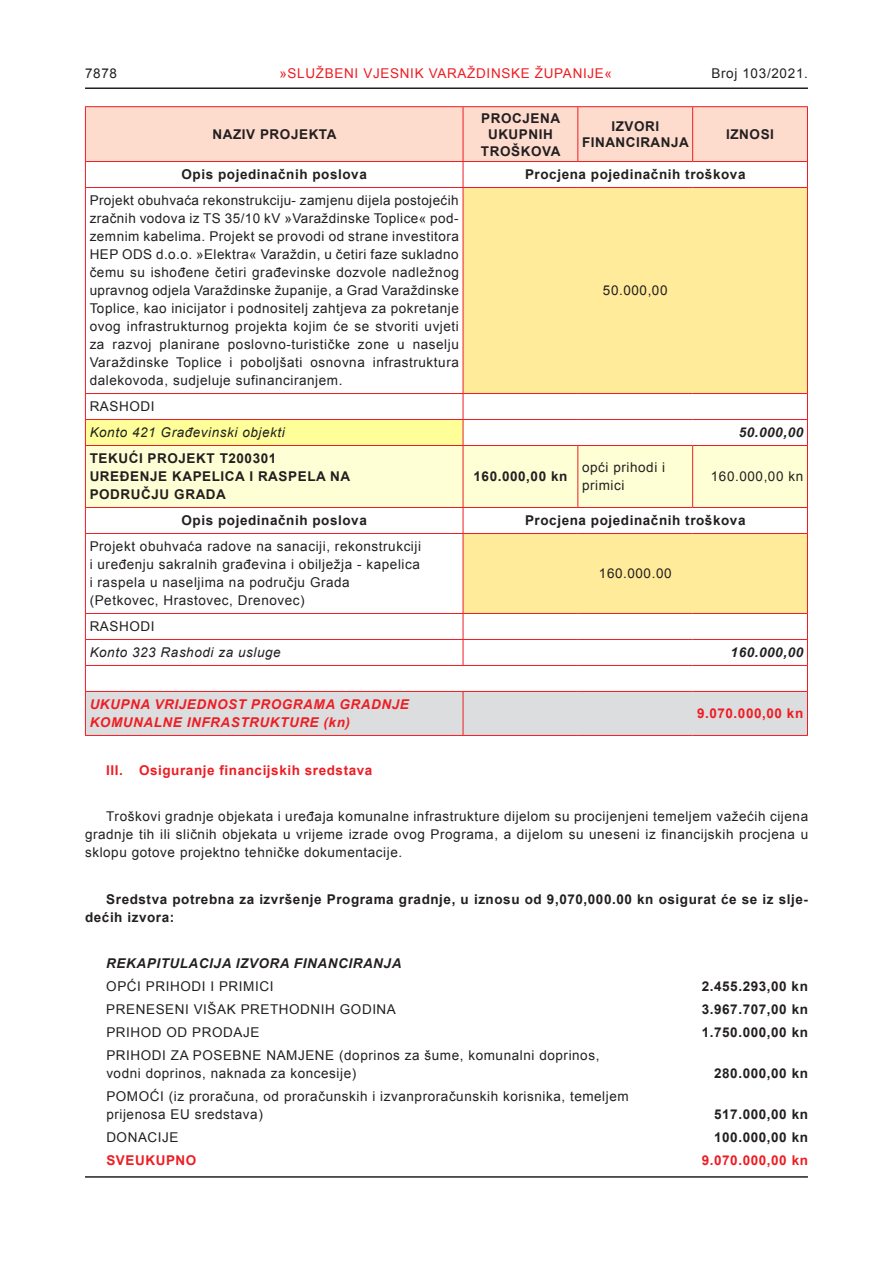
<style>
.page{position:relative;width:893px;height:1263px;background:#fff}
.page>*{position:absolute;margin:0;border:0;box-sizing:border-box;transform-origin:0 0}
.t1{font:13.5px/18px "Arial";letter-spacing:.04em;color:#231f20}
.t2{font:700 13.5px/16.5px "Arial";letter-spacing:.04em;color:#231f20;text-align:center}
.t3{font:700 13.5px "Arial";letter-spacing:.04em;color:#ee1d23}
.t4{font:italic 700 13.5px/18px "Arial";letter-spacing:.04em;color:#ee1d23}
.t5{font:italic 700 13.5px "Arial";letter-spacing:.04em;color:#231f20}
.t6{font:italic 13.5px "Arial";letter-spacing:.04em;color:#231f20}
.t7{font:13.5px "Arial";letter-spacing:.05em;color:#ee1d23}
</style>
<div class="page">
<hr style="left:85px;top:87px;width:723px;height:2px;background:#231f20">
<hr style="left:85px;top:1176px;width:723px;height:2px;background:#231f20">
<div style="left:464px;top:188px;width:343px;height:205px;background:#ffeb99"></div>
<div style="left:462px;top:534px;width:345px;height:79px;background:#ffeb99"></div>
<hr style="left:85px;top:106px;width:378px;height:1px;background:#ee1d23">
<hr style="left:463px;top:106px;width:115px;height:1px;background:#ee1d23">
<hr style="left:578px;top:106px;width:115px;height:1px;background:#ee1d23">
<hr style="left:693px;top:106px;width:115px;height:1px;background:#ee1d23">
<svg style="left:85px;top:107px;width:723px;height:80px"></svg>
<hr style="left:85px;top:187px;width:378px;height:1px;background:#ee1d23">
<hr style="left:85px;top:188px;width:1px;height:205px;background:#ee1d23">
<hr style="left:463px;top:187px;width:115px;height:1px;background:#ee1d23">
<hr style="left:463px;top:188px;width:1px;height:205px;background:#ee1d23">
<hr style="left:578px;top:187px;width:115px;height:1px;background:#ee1d23">
<hr style="left:693px;top:187px;width:115px;height:1px;background:#ee1d23">
<hr style="left:807px;top:188px;width:1px;height:205px;background:#ee1d23">
<hr style="left:85px;top:393px;width:378px;height:1px;background:#ee1d23">
<hr style="left:463px;top:393px;width:115px;height:1px;background:#ee1d23">
<hr style="left:578px;top:393px;width:115px;height:1px;background:#ee1d23">
<hr style="left:693px;top:393px;width:115px;height:1px;background:#ee1d23">
<svg style="left:85px;top:394px;width:723px;height:139px"></svg>
<hr style="left:85px;top:533px;width:378px;height:1px;background:#ee1d23">
<hr style="left:85px;top:534px;width:1px;height:79px;background:#ee1d23">
<hr style="left:463px;top:533px;width:115px;height:1px;background:#ee1d23">
<hr style="left:463px;top:534px;width:1px;height:79px;background:#ee1d23">
<hr style="left:578px;top:533px;width:115px;height:1px;background:#ee1d23">
<hr style="left:693px;top:533px;width:115px;height:1px;background:#ee1d23">
<hr style="left:807px;top:534px;width:1px;height:79px;background:#ee1d23">
<hr style="left:85px;top:613px;width:378px;height:1px;background:#ee1d23">
<hr style="left:463px;top:613px;width:115px;height:1px;background:#ee1d23">
<hr style="left:578px;top:613px;width:115px;height:1px;background:#ee1d23">
<hr style="left:693px;top:613px;width:115px;height:1px;background:#ee1d23">
<svg style="left:85px;top:614px;width:723px;height:121px"></svg>
<hr style="left:85px;top:691px;width:378px;height:1px;background:#ee1d23">
<hr style="left:85px;top:692px;width:1px;height:43px;background:#ee1d23">
<hr style="left:463px;top:691px;width:115px;height:1px;background:#ee1d23">
<hr style="left:463px;top:692px;width:1px;height:43px;background:#ee1d23">
<hr style="left:578px;top:691px;width:115px;height:1px;background:#ee1d23">
<hr style="left:693px;top:691px;width:115px;height:1px;background:#ee1d23">
<hr style="left:807px;top:692px;width:1px;height:43px;background:#ee1d23">
<hr style="left:85px;top:735px;width:378px;height:1px;background:#ee1d23">
<hr style="left:463px;top:735px;width:115px;height:1px;background:#ee1d23">
<hr style="left:578px;top:735px;width:115px;height:1px;background:#ee1d23">
<hr style="left:693px;top:735px;width:115px;height:1px;background:#ee1d23">
<p class="t1" style="left:85px;top:64px;width:34px">7878</p>
<p class="t7" style="left:279px;top:64px;width:334px">»SLUŽBENI VJESNIK VARAŽDINSKE ŽUPANIJE«</p>
<p class="t1" style="left:711px;top:64px;width:98px">Broj 103/2021.</p>
<p class="t2" style="left:212px;top:126px;width:126px">NAZIV PROJEKTA</p>
<p class="t2" style="left:481px;top:110px;width:81px">PROCJENA<br>UKUPNIH<br>TROŠKOVA</p>
<p class="t2" style="left:582px;top:118px;width:108px">IZVORI<br>FINANCIRANJA</p>
<p class="t2" style="left:726px;top:126px;width:49px">IZNOSI</p>
<p class="t2" style="left:182px;top:167px;width:187px">Opis pojedinačnih poslova</p>
<p class="t2" style="left:525px;top:167px;width:222px">Procjena pojedinačnih troškova</p>
<p class="t1" style="left:90px;top:192px;width:371px;text-align:justify">Projekt obuhvaća rekonstrukciju- zamjenu dijela postojećih zračnih vodova iz TS 35/10 kV »Varaždinske Toplice« pod&shy;zemnim kabelima. Projekt se provodi od strane investitora HEP ODS d.o.o. »Elektra« Varaždin, u četiri faze sukladno čemu su ishođene četiri građevinske dozvole nadležnog upravnog odjela Varaždinske županije, a Grad Varaždinske Toplice, kao inicijator i podnositelj zahtjeva za pokretanje ovog infrastrukturnog projekta kojim će se stvoriti uvjeti za razvoj planirane poslovno-turističke zone u naselju Varaždinske Toplice i poboljšati osnovna infrastruktura dalekovoda, sudjeluje sufinanciranjem.</p>
<p class="t1" style="left:603px;top:282px;width:66px">50.000,00</p>
<p class="t1" style="left:90px;top:398px;width:66px">RASHODI</p>
<p class="t6" style="left:90px;top:424px;width:197px">Konto 421 Građevinski objekti</p>
<p class="t5" style="left:739px;top:424px;width:66px">50.000,00</p>
<p class="t2" style="left:90px;top:450px;width:262px;line-height:18px;text-align:left">TEKUĆI PROJEKT T200301<br>UREĐENJE KAPELICA I RASPELA NA<br>PODRUČJU GRADA</p>
<p class="t2" style="left:474px;top:469px;width:95px">160.000,00 kn</p>
<p class="t1" style="left:582px;top:459px;width:85px">opći prihodi i primici</p>
<p class="t1" style="left:711px;top:468px;width:94px">160.000,00 kn</p>
<p class="t2" style="left:182px;top:513px;width:187px">Opis pojedinačnih poslova</p>
<p class="t2" style="left:525px;top:513px;width:222px">Procjena pojedinačnih troškova</p>
<p class="t1" style="left:90px;top:538px;width:333px">Projekt obuhvaća radove na sanaciji, rekonstrukciji i uređenju sakralnih građevina i obilježja - kapelica i raspela u naseljima na području Grada (Petkovec, Hrastovec, Drenovec)</p>
<p class="t1" style="left:599px;top:565px;width:74px">160.000.00</p>
<p class="t1" style="left:90px;top:618px;width:66px">RASHODI</p>
<p class="t6" style="left:90px;top:644px;width:193px">Konto 323 Rashodi za usluge</p>
<p class="t5" style="left:731px;top:643px;width:74px">160.000,00</p>
<p class="t4" style="left:90px;top:696px;width:321px">UKUPNA VRIJEDNOST PROGRAMA GRADNJE<br>KOMUNALNE INFRASTRUKTURE (kn)</p>
<p class="t3" style="left:697px;top:704px;width:108px">9.070.000,00 kn</p>
<p class="t3" style="left:106px;top:761px;width:268px">III. Osiguranje financijskih sredstava</p>
<p class="t1" style="left:85px;top:808px;width:725px;text-align:justify;text-indent:21px">Troškovi gradnje objekata i uređaja komunalne infrastrukture dijelom su procijenjeni temeljem važećih cijena gradnje tih ili sličnih objekata u vrijeme izrade ovog Programa, a dijelom su uneseni iz financijskih procjena u sklopu gotove projektno tehničke dokumentacije.</p>
<p class="t2" style="left:85px;top:890px;width:724px;line-height:18px;text-align:left;text-indent:21px">Sredstva potrebna za izvršenje Programa gradnje, u iznosu od 9,070,000.00 kn osigurat će se iz slje&shy;dećih izvora:</p>
<p class="t5" style="left:106px;top:954px;width:297px">REKAPITULACIJA IZVORA FINANCIRANJA</p>
<p class="t1" style="left:106px;top:977px;width:169px">OPĆI PRIHODI I PRIMICI</p>
<p class="t2" style="left:702px;top:978px;width:108px">2.455.293,00 kn</p>
<p class="t1" style="left:106px;top:1000px;width:291px">PRENESENI VIŠAK PRETHODNIH GODINA</p>
<p class="t2" style="left:702px;top:1001px;width:108px">3.967.707,00 kn</p>
<p class="t1" style="left:106px;top:1023px;width:155px">PRIHOD OD PRODAJE</p>
<p class="t2" style="left:702px;top:1024px;width:108px">1.750.000,00 kn</p>
<p class="t1" style="left:106px;top:1046px;width:495px">PRIHODI ZA POSEBNE NAMJENE (doprinos za šume, komunalni doprinos, vodni doprinos, naknada za koncesije)</p>
<p class="t2" style="left:714px;top:1065px;width:95px">280.000,00 kn</p>
<p class="t1" style="left:106px;top:1088px;width:524px">POMOĆI (iz proračuna, od proračunskih i izvanproračunskih korisnika, temeljem prijenosa EU sredstava)</p>
<p class="t2" style="left:714px;top:1107px;width:95px">517.000,00 kn</p>
<p class="t1" style="left:106px;top:1129px;width:74px">DONACIJE</p>
<p class="t2" style="left:714px;top:1130px;width:95px">100.000,00 kn</p>
<p class="t3" style="left:106px;top:1152px;width:92px">SVEUKUPNO</p>
<p class="t3" style="left:702px;top:1152px;width:108px">9.070.000,00 kn</p>
</div>
